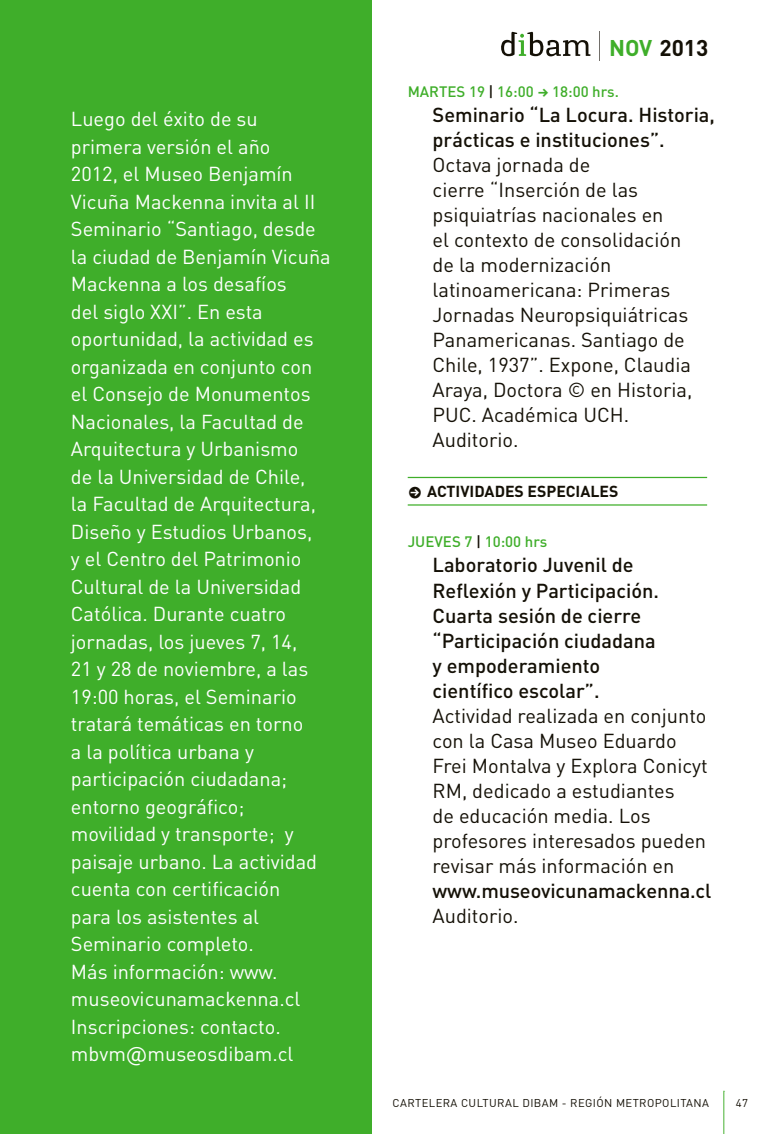
<style>
.page{position:relative;width:780px;height:1134px;background:#fff}
.page>*{position:absolute;margin:0;border:0;box-sizing:border-box;transform-origin:0 0}
.t1{font:700 22.5px "DIN";color:#141006}
.t2{font:20px/27.5px "DIN";color:#fff}
.t3{font:20px/25px "DIN";color:#141006}
.t4{font:500 20px/25px "DIN";color:#141006}
.t5{font:700 15.75px "DIN";color:#141006}
.t6{font:500 15px "DIN";color:#3fae2a}
.t7{font:11.25px "DIN";letter-spacing:.035em;color:#141006}
.s1{font-family:"Digna"}
.s2{color:#3fae2a}
.s3{color:#141006}
.s4{font-family:"Digna Picto";font-weight:400}
</style>
<div class="page">
<svg style="left:723px;top:1091px;width:2px;height:43px"></svg>
<svg style="left:501px;top:32px;width:89px;height:24px"></svg>
<hr style="left:599px;top:31px;width:1px;height:30px;background:#726f6a">
<div style="left:0;top:0;width:371px;height:1134px;background:#3fae2a"></div>
<hr style="left:407px;top:504px;width:300px;height:2px;background:#3fae2a">
<hr style="left:407px;top:477px;width:300px;height:1px;background:#3fae2a">
<p class="t2" style="left:71px;top:105px;width:261px">Luego del éxito de su primera versión el año<br>2012, el Museo Benjamín<br>Vicuña Mackenna invita al II<br>Seminario “Santiago, desde la ciudad de Benjamín Vicuña<br>Mackenna a los desafíos<br>del siglo XXI”. En esta oportunidad, la actividad es organizada en conjunto con el Consejo de Monumentos<br>Nacionales, la Facultad de<br>Arquitectura y Urbanismo<br>de la Universidad de Chile,<br>la Facultad de Arquitectura,<br>Diseño y Estudios Urbanos,<br>y el Centro del Patrimonio<br>Cultural de la Universidad<br>Católica. Durante cuatro jornadas, los jueves 7, 14,<br>21 y 28 de noviembre, a las<br>19:00 horas, el Seminario tratará temáticas en torno<br>a la política urbana y participación ciudadana; entorno geográfico; movilidad y transporte; y paisaje urbano. La actividad cuenta con certificación<br>para los asistentes al<br>Seminario completo.<br>Más información: www. museovicunamackenna.cl<br>Inscripciones: contacto. mbvm<span class="s1">@</span>museosdibam.cl</p>
<p class="t1" style="left:609px;top:33px;width:101px"><span class="s2">NOV</span> 2013</p>
<p class="t6" style="left:407px;top:82px;width:213px">MARTES 19 <span class="s3">|</span> 16:00 <span class="s4">a</span> 18:00 hrs.</p>
<p class="t4" style="left:432px;top:102px;width:284px">Seminario “La Locura. Historia, prácticas e instituciones”.</p>
<p class="t3" style="left:432px;top:152px;width:261px">Octava jornada de<br>cierre “Inserción de las psiquiatrías nacionales en<br>el contexto de consolidación de la modernización latinoamericana: Primeras<br>Jornadas Neuropsiquiátricas<br>Panamericanas. Santiago de<br>Chile, 1937”. Expone, Claudia<br>Araya, Doctora © en Historia,<br>PUC. Académica UCH.<br>Auditorio.</p>
<p class="t5" style="left:407px;top:481px;width:212px"><span class="s4">á</span> ACTIVIDADES ESPECIALES</p>
<p class="t6" style="left:407px;top:532px;width:141px">JUEVES 7 <span class="s3">|</span> 10:00 hrs</p>
<p class="t4" style="left:432px;top:552px;width:228px">Laboratorio Juvenil de<br>Reflexión y Participación.<br>Cuarta sesión de cierre “Participación ciudadana y empoderamiento científico escolar”.</p>
<p class="t3" style="left:432px;top:702px;width:277px">Actividad realizada en conjunto con la Casa Museo Eduardo<br>Frei Montalva y Explora Conicyt<br>RM, dedicado a estudiantes<br>de educación media. Los profesores interesados pueden revisar más información en</p>
<p class="t4" style="left:432px;top:877px;width:280px">www.museovicunamackenna.cl</p>
<p class="t3" style="left:432px;top:902px;width:87px">Auditorio.</p>
<p class="t7" style="left:392px;top:1096px;width:318px">CARTELERA CULTURAL DIBAM - REGIÓN METROPOLITANA</p>
<p class="t7" style="left:735px;top:1096px;width:14px">47</p>
</div>
